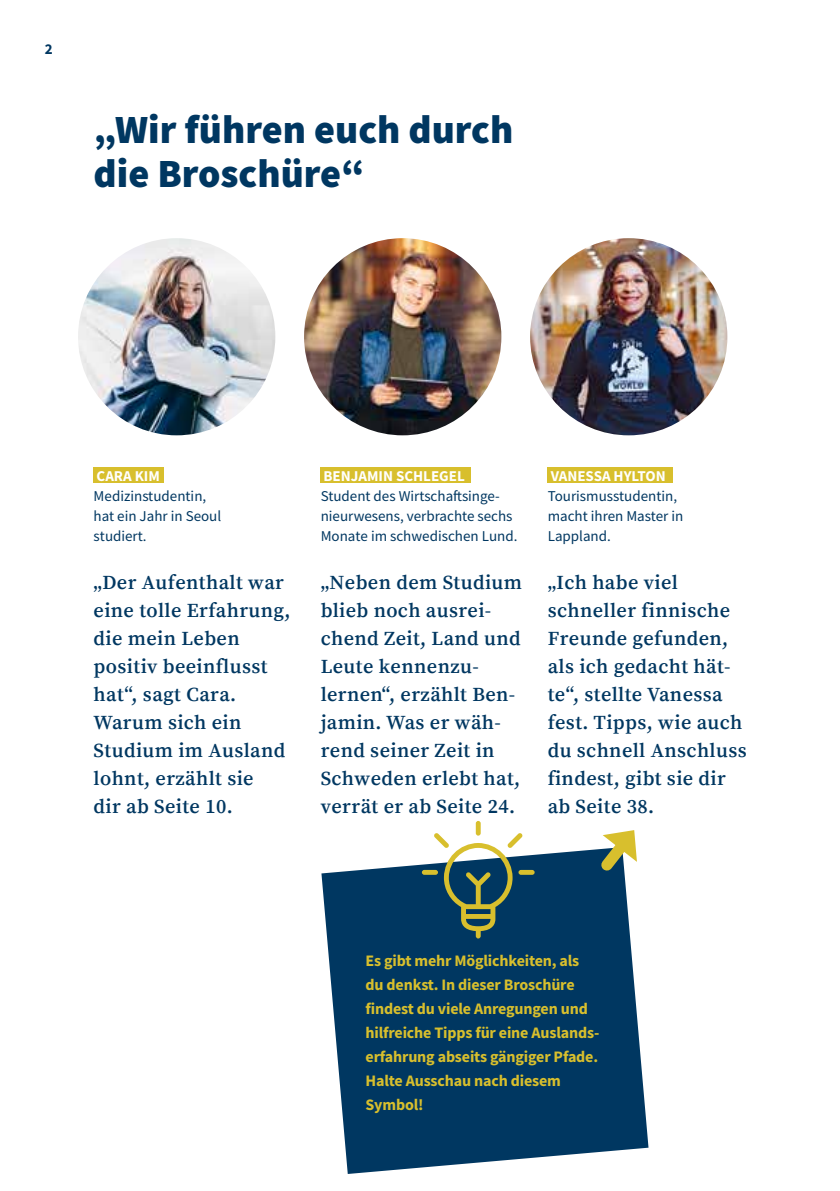
<style>
.page{position:relative;width:840px;height:1191px;background:#fff}
.page>*{position:absolute;margin:0;border:0;box-sizing:border-box;transform-origin:0 0}
.t1{font:900 40px/44px "Source Sans Pro";color:#003761}
.t2{font:600 20px/28px "Source Serif Pro";letter-spacing:.02em;color:#003761}
.t3{font:700 16px/24px "Source Sans Pro";letter-spacing:-.01em;color:#d8bf2d}
.t4{font:15px/20px "Source Sans Pro";color:#003761}
.t5{font:700 15px "Source Sans Pro";color:#fff}
.t6{font:700 15px "Source Sans Pro";color:#003761}
</style>
<div class="page">
<div style="left:320px;top:467px;width:150px;height:16px;background:#d8bf2d"></div>
<div style="left:94px;top:467px;width:70px;height:16px;background:#d8bf2d"></div>
<div style="left:547px;top:467px;width:125px;height:16px;background:#d8bf2d"></div>
<img style="left:78px;top:238px;width:197px;height:197px;border-radius:99px">
<img style="left:304px;top:238px;width:197px;height:197px;border-radius:99px">
<img style="left:530px;top:238px;width:197px;height:197px;border-radius:99px">
<svg style="left:321px;top:849px;width:327px;height:325px;background:#245377"></svg>
<svg style="left:591px;top:830px;width:49px;height:50px"></svg>
<div style="left:475px;top:821px;width:5px;height:14px;background:#d8bf2d;border-radius:2px"></div>
<hr style="left:421px;top:870px;width:17px;height:4px;background:#d8bf2d;border-radius:2px">
<hr style="left:518px;top:870px;width:16px;height:4px;background:#d8bf2d;border-radius:2px">
<svg style="left:434px;top:833px;width:88px;height:105px"></svg>
<p class="t6" style="left:45px;top:39px;width:9px">2</p>
<h1 class="t1" style="left:94px;top:107px;width:421px">„Wir führen euch durch die Broschüre“</h1>
<p class="t5" style="left:97px;top:465px;width:65px">CARA KIM</p>
<p class="t4" style="left:94px;top:485px;width:129px">Medizinstudentin, hat ein Jahr in Seoul studiert.</p>
<p class="t2" style="left:94px;top:569px;width:198px">„Der Aufenthalt war eine tolle Erfahrung, die mein Leben positiv beeinflusst hat“, sagt Cara.<br>Warum sich ein<br>Studium im Ausland lohnt, erzählt sie<br>dir ab Seite 10.</p>
<p class="t5" style="left:323px;top:465px;width:143px">BENJAMIN SCHLEGEL</p>
<p class="t4" style="left:320px;top:485px;width:198px">Student des Wirtschafsinge&shy;nieurwesens, verbrachte sechs<br>Monate im schwedischen Lund.</p>
<p class="t2" style="left:320px;top:569px;width:203px">„Neben dem Studium blieb noch ausrei&shy;chend Zeit, Land und<br>Leute kennenzu&shy;lernen“, erzählt Ben&shy;jamin. Was er wäh&shy;rend seiner Zeit in<br>Schweden erlebt hat, verrät er ab Seite 24.</p>
<p class="t5" style="left:550px;top:465px;width:116px">VANESSA HYLTON</p>
<p class="t4" style="left:547px;top:485px;width:137px">Tourismusstudentin, macht ihren Master in<br>Lappland.</p>
<p class="t2" style="left:547px;top:569px;width:200px">„Ich habe viel schneller finnische<br>Freunde gefunden, als ich gedacht hät&shy;te“, stellte Vanessa fest. Tipps, wie auch du schnell Anschluss findest, gibt sie dir ab Seite 38.</p>
<p class="t3" style="left:365px;top:948px;width:235px">Es gibt mehr Möglichkeiten, als du denkst. In dieser Broschüre findest du viele Anregungen und hilfreiche Tipps für eine Auslands&shy;erfahrung abseits gängiger Pfade.<br>Halte Ausschau nach diesem<br>Symbol!</p>
</div>
